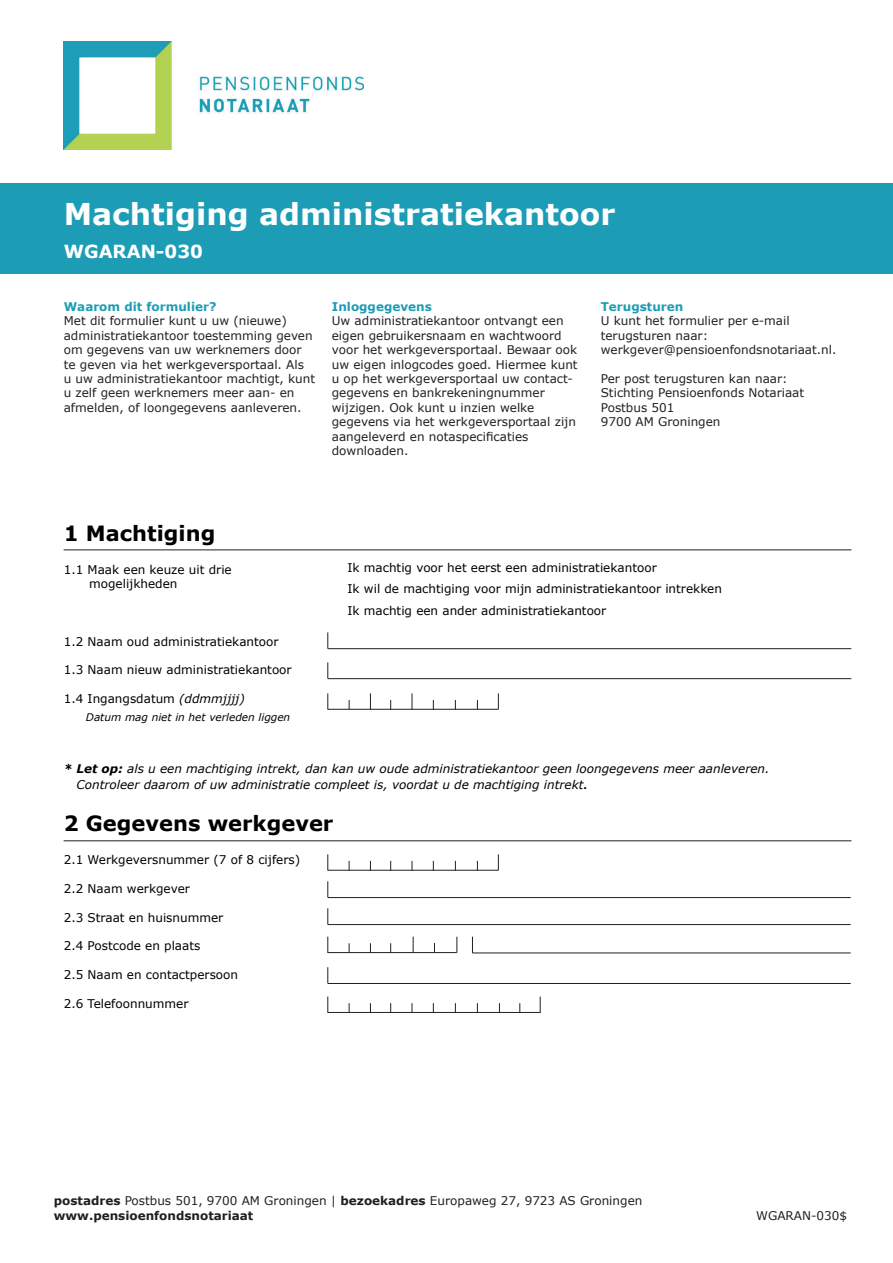
<style>
.page{position:relative;width:893px;height:1263px;background:#fff}
.page>*{position:absolute;margin:0;border:0;box-sizing:border-box;transform-origin:0 0}
.t1{font:700 30px "Verdana";color:#fff}
.t2{font:700 21px "Verdana";color:#000}
.t3{font:700 18px "Verdana";color:#fff}
.t4{font:12px/14.4px "Verdana";color:#231f20}
.t5{font:12px/21px "Verdana";color:#000}
.t6{font:italic 12px/16.5px "Verdana";color:#000}
.t7{font:700 12px "Verdana";color:#1d9db5}
.t8{font:italic 10.5px "Verdana";color:#000}
.s1{font-style:italic}
.s2{font-weight:700}
</style>
<div class="page">
<div style="left:0;top:184px;width:893px;height:90px;background:#1d9db5"></div>
<hr style="left:64px;top:549px;width:787px;height:1px;background:#231f20">
<hr style="left:64px;top:840px;width:787px;height:1px;background:#231f20">
<img style="left:64px;top:41px;width:299px;height:108px">
<hr style="left:328px;top:709px;width:170px;height:1px;background:#231f20">
<svg style="left:327px;top:693px;width:1px;height:17px"></svg>
<svg style="left:412px;top:693px;width:1px;height:17px"></svg>
<svg style="left:370px;top:693px;width:1px;height:17px"></svg>
<svg style="left:498px;top:693px;width:1px;height:17px"></svg>
<hr style="left:328px;top:648px;width:523px;height:1px;background:#231f20">
<svg style="left:327px;top:632px;width:1px;height:17px"></svg>
<hr style="left:328px;top:897px;width:523px;height:1px;background:#231f20">
<svg style="left:327px;top:881px;width:1px;height:16px"></svg>
<hr style="left:328px;top:870px;width:170px;height:1px;background:#231f20">
<svg style="left:327px;top:854px;width:1px;height:16px"></svg>
<svg style="left:498px;top:854px;width:1px;height:16px"></svg>
<hr style="left:328px;top:1012px;width:212px;height:1px;background:#231f20">
<svg style="left:327px;top:996px;width:1px;height:17px"></svg>
<svg style="left:540px;top:996px;width:1px;height:17px"></svg>
<hr style="left:328px;top:924px;width:523px;height:1px;background:#231f20">
<svg style="left:327px;top:908px;width:1px;height:16px"></svg>
<hr style="left:328px;top:983px;width:523px;height:1px;background:#231f20">
<svg style="left:327px;top:967px;width:1px;height:16px"></svg>
<hr style="left:328px;top:952px;width:128px;height:1px;background:#231f20">
<svg style="left:327px;top:937px;width:1px;height:16px"></svg>
<svg style="left:456px;top:937px;width:1px;height:16px"></svg>
<svg style="left:413px;top:937px;width:1px;height:15px"></svg>
<hr style="left:472px;top:952px;width:379px;height:1px;background:#231f20">
<svg style="left:472px;top:937px;width:1px;height:15px"></svg>
<hr style="left:328px;top:678px;width:523px;height:1px;background:#231f20">
<svg style="left:327px;top:662px;width:1px;height:17px"></svg>
<h1 class="t1" style="left:64px;top:193px;width:553px">Machtiging administratiekantoor</h1>
<h3 class="t3" style="left:64px;top:239px;width:141px">WGARAN-030</h3>
<p class="t7" style="left:64px;top:298px;width:154px">Waarom dit formulier?</p>
<p class="t4" style="left:64px;top:314px;width:253px">Met dit formulier kunt u uw (nieuwe) administratiekantoor toestemming geven om gegevens van uw werknemers door te geven via het werkgeversportaal. Als<br>u uw administratiekantoor machtigt, kunt u zelf geen werknemers meer aan- en afmelden, of loongegevens aanleveren.</p>
<p class="t7" style="left:332px;top:298px;width:101px">Inloggegevens</p>
<p class="t4" style="left:332px;top:314px;width:247px">Uw administratiekantoor ontvangt een eigen gebruikersnaam en wachtwoord voor het werkgeversportaal. Bewaar ook uw eigen inlogcodes goed. Hiermee kunt u op het werkgeversportaal uw contact&shy;gegevens en bankrekeningnummer wijzigen. Ook kunt u inzien welke gegevens via het werkgeversportaal zijn aangeleverd en notaspecificaties downloaden.</p>
<p class="t7" style="left:601px;top:298px;width:84px">Terugsturen</p>
<p class="t4" style="left:601px;top:314px;width:237px">U kunt het formulier per e-mail terugsturen naar: werkgever@pensioenfondsnotariaat.nl.</p>
<p class="t4" style="left:601px;top:371px;width:205px">Per post terugsturen kan naar:<br>Stichting Pensioenfonds Notariaat<br>Postbus 501<br>9700 AM Groningen</p>
<h2 class="t2" style="left:64px;top:518px;width:153px">1 Machtiging</h2>
<p class="t5" style="left:89px;top:562px;width:144px;line-height:14.4px;text-indent:-25px">1.1 Maak een keuze uit drie mogelijkheden</p>
<p class="t5" style="left:64px;top:630px;width:216px">1.2 Naam oud administratiekantoor</p>
<p class="t5" style="left:64px;top:659px;width:229px">1.3 Naam nieuw administratiekantoor</p>
<p class="t5" style="left:64px;top:688px;width:183px">1.4 Ingangsdatum <span class="s1">(ddmmjjjj)</span></p>
<p class="t8" style="left:86px;top:710px;width:206px">Datum mag niet in het verleden liggen</p>
<p class="t5" style="left:347px;top:557px;width:376px">Ik machtig voor het eerst een administratiekantoor<br>Ik wil de machtiging voor mijn administratiekantoor intrekken</p>
<p class="t5" style="left:347px;top:600px;width:260px">Ik machtig een ander administratiekantoor</p>
<p class="t6" style="left:76px;top:760px;width:695px;text-indent:-13px"><span class="s2">* Let op:</span> als u een machtiging intrekt, dan kan uw oude administratiekantoor geen loongegevens meer aanleveren.<br>Controleer daarom of uw administratie compleet is, voordat u de machtiging intrekt.</p>
<h2 class="t2" style="left:64px;top:809px;width:271px">2 Gegevens werkgever</h2>
<p class="t5" style="left:64px;top:849px;width:238px">2.1 Werkgeversnummer (7 of 8 cijfers)</p>
<p class="t5" style="left:64px;top:878px;width:128px">2.2 Naam werkgever</p>
<p class="t5" style="left:64px;top:906px;width:161px">2.3 Straat en huisnummer</p>
<p class="t5" style="left:64px;top:935px;width:138px">2.4 Postcode en plaats</p>
<p class="t5" style="left:64px;top:964px;width:176px">2.5 Naam en contactpersoon</p>
<p class="t5" style="left:64px;top:993px;width:126px">2.6 Telefoonnummer</p>
<p class="t4" style="left:54px;top:1193px;width:590px"><span class="s2">postadres</span> Postbus 501, 9700 AM Groningen | <span class="s2">bezoekadres</span> Europaweg 27, 9723 AS Groningen <span class="s2">www.pensioenfondsnotariaat</span></p>
<p class="t4" style="left:756px;top:1208px;width:92px">WGARAN-030$</p>
</div>
